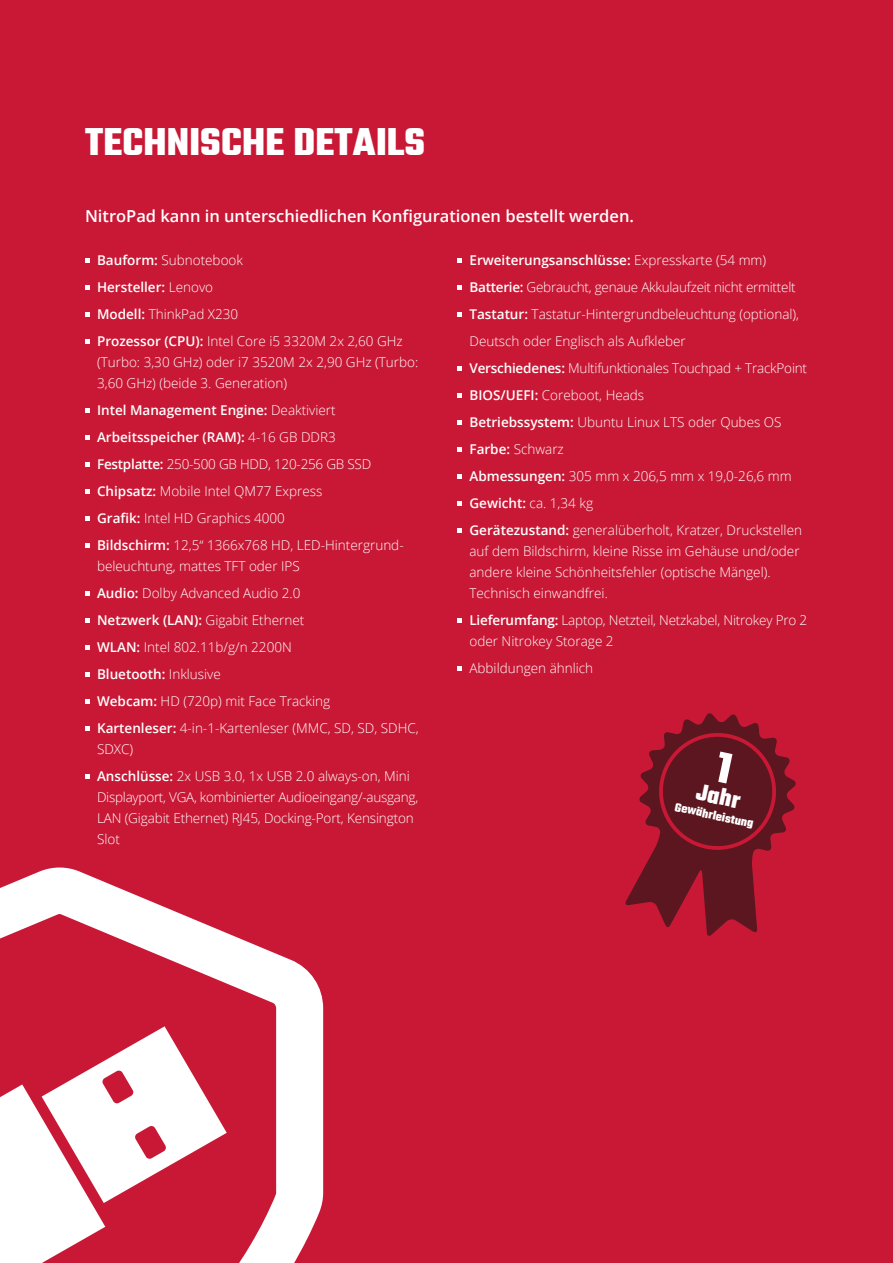
<style>
.page{position:relative;width:893px;height:1263px;background:#c91835}
.page>*{position:absolute;margin:0;border:0;box-sizing:border-box;transform-origin:0 0}
.t1{font:700 42px "Teko";letter-spacing:.005em;color:#fff}
.t2{font:700 25.2px "Teko";color:#fff}
.t3{font:600 16.5px "Open Sans";color:#fff}
.t4{font:300 13.5px/27px "Open Sans";color:#fff}
.t5{font:300 13.5px/21px "Open Sans";letter-spacing:-.02em;color:#fff}
.t6{font:700 13.05px "Teko";color:#fff}
.s1{font-weight:600}
</style>
<div class="page">
<svg style="left:85px;top:259px;width:5px;height:4px"></svg>
<svg style="left:85px;top:286px;width:5px;height:4px"></svg>
<svg style="left:85px;top:313px;width:5px;height:4px"></svg>
<svg style="left:85px;top:340px;width:5px;height:4px"></svg>
<svg style="left:85px;top:409px;width:5px;height:4px"></svg>
<svg style="left:85px;top:436px;width:5px;height:4px"></svg>
<svg style="left:85px;top:463px;width:5px;height:4px"></svg>
<svg style="left:85px;top:490px;width:5px;height:4px"></svg>
<svg style="left:85px;top:517px;width:5px;height:4px"></svg>
<svg style="left:85px;top:544px;width:5px;height:4px"></svg>
<svg style="left:85px;top:592px;width:5px;height:4px"></svg>
<svg style="left:85px;top:619px;width:5px;height:4px"></svg>
<svg style="left:85px;top:646px;width:5px;height:4px"></svg>
<svg style="left:85px;top:673px;width:5px;height:4px"></svg>
<svg style="left:85px;top:700px;width:5px;height:4px"></svg>
<svg style="left:85px;top:727px;width:5px;height:4px"></svg>
<svg style="left:85px;top:775px;width:5px;height:4px"></svg>
<svg style="left:457px;top:259px;width:5px;height:4px"></svg>
<svg style="left:457px;top:286px;width:5px;height:4px"></svg>
<svg style="left:457px;top:313px;width:5px;height:4px"></svg>
<svg style="left:457px;top:367px;width:5px;height:4px"></svg>
<svg style="left:457px;top:394px;width:5px;height:4px"></svg>
<svg style="left:457px;top:421px;width:5px;height:4px"></svg>
<svg style="left:457px;top:448px;width:5px;height:4px"></svg>
<svg style="left:457px;top:475px;width:5px;height:4px"></svg>
<svg style="left:457px;top:502px;width:5px;height:4px"></svg>
<svg style="left:457px;top:529px;width:5px;height:4px"></svg>
<svg style="left:457px;top:619px;width:5px;height:4px"></svg>
<svg style="left:457px;top:667px;width:5px;height:4px"></svg>
<svg style="left:0;top:867px;width:323px;height:396px"></svg>
<svg style="left:625px;top:713px;width:171px;height:223px"></svg>
<h1 class="t1" style="left:85px;top:115px;width:342px">TECHNISCHE DETAILS</h1>
<p class="t3" style="left:85px;top:205px;width:550px">NitroPad kann in unterschiedlichen Konfigurationen bestellt werden.</p>
<p class="t4" style="left:97px;top:246px;width:307px"><span class="s1">Bauform:</span> Subnotebook<br><span class="s1">Hersteller:</span> Lenovo<br><span class="s1">Modell:</span> ThinkPad X230<br><span class="s1">Prozessor (CPU):</span> Intel Core i5 3320M 2x 2,60 GHz</p>
<p class="t4" style="left:97px;top:351px;width:323px;line-height:21px">(Turbo: 3,30 GHz) oder i7 3520M 2x 2,90 GHz (Turbo:<br>3,60 GHz) (beide 3. Generation)</p>
<p class="t4" style="left:97px;top:396px;width:308px"><span class="s1">Intel Management Engine:</span> Deaktiviert <span class="s1">Arbeitsspeicher (RAM):</span> 4-16 GB DDR3<br><span class="s1">Festplatte:</span> 250-500 GB HDD, 120-256 GB SSD <span class="s1">Chipsatz:</span> Mobile Intel QM77 Express<br><span class="s1">Grafik:</span> Intel HD Graphics 4000<br><span class="s1">Bildschirm:</span> 12,5“ 1366x768 HD, LED-Hintergrund-</p>
<p class="t4" style="left:97px;top:552px;width:323px">beleuchtung, mattes TFT oder IPS<br><span class="s1">Audio:</span> Dolby Advanced Audio 2.0<br><span class="s1">Netzwerk (LAN):</span> Gigabit Ethernet<br><span class="s1">WLAN:</span> Intel 802.11b/g/n 2200N<br><span class="s1">Bluetooth:</span> Inklusive<br><span class="s1">Webcam:</span> HD (720p) mit Face Tracking<br><span class="s1">Kartenleser:</span> 4-in-1-Kartenleser (MMC, SD, SD, SDHC,</p>
<p class="t4" style="left:97px;top:735px;width:314px">SDXC)<br><span class="s1">Anschlüsse:</span> 2x USB 3.0, 1x USB 2.0 always-on, Mini</p>
<p class="t5" style="left:97px;top:786px;width:323px">Displayport, VGA, kombinierter Audioeingang/-ausgang,<br>LAN (Gigabit Ethernet) RJ45, Docking-Port, Kensington<br>Slot</p>
<p class="t4" style="left:469px;top:246px;width:339px"><span class="s1">Erweiterungsanschlüsse:</span> Expresskarte (54 mm)<br><span class="s1">Batterie:</span> Gebraucht, genaue Akkulaufzeit nicht ermittelt <span class="s1">Tastatur:</span> Tastatur-Hintergrundbeleuchtung (optional), Deutsch oder Englisch als Aufkleber<br><span class="s1">Verschiedenes:</span> Multifunktionales Touchpad + TrackPoint <span class="s1">BIOS/UEFI:</span> Coreboot, Heads<br><span class="s1">Betriebssystem:</span> Ubuntu Linux LTS oder Qubes OS <span class="s1">Farbe:</span> Schwarz<br><span class="s1">Abmessungen:</span> 305 mm x 206,5 mm x 19,0-26,6 mm <span class="s1">Gewicht:</span> ca. 1,34 kg<br><span class="s1">Gerätezustand:</span> generalüberholt, Kratzer, Druckstellen</p>
<p class="t4" style="left:469px;top:540px;width:332px;line-height:21px">auf dem Bildschirm, kleine Risse im Gehäuse und/oder andere kleine Schönheitsfehler (optische Mängel).<br>Technisch einwandfrei.</p>
<p class="t4" style="left:469px;top:609px;width:339px;line-height:21px"><span class="s1">Lieferumfang:</span> Laptop, Netzteil, Netzkabel, Nitrokey Pro 2 oder Nitrokey Storage 2</p>
<p class="t4" style="left:469px;top:654px;width:125px">Abbildungen ähnlich</p>
<h2 class="t2" style="left:700px;top:775px;width:46px;rotate:12deg">Jahr</h2>
<p class="t6" style="left:677px;top:799px;width:82px;rotate:12deg">Gewährleistung</p>
</div>
